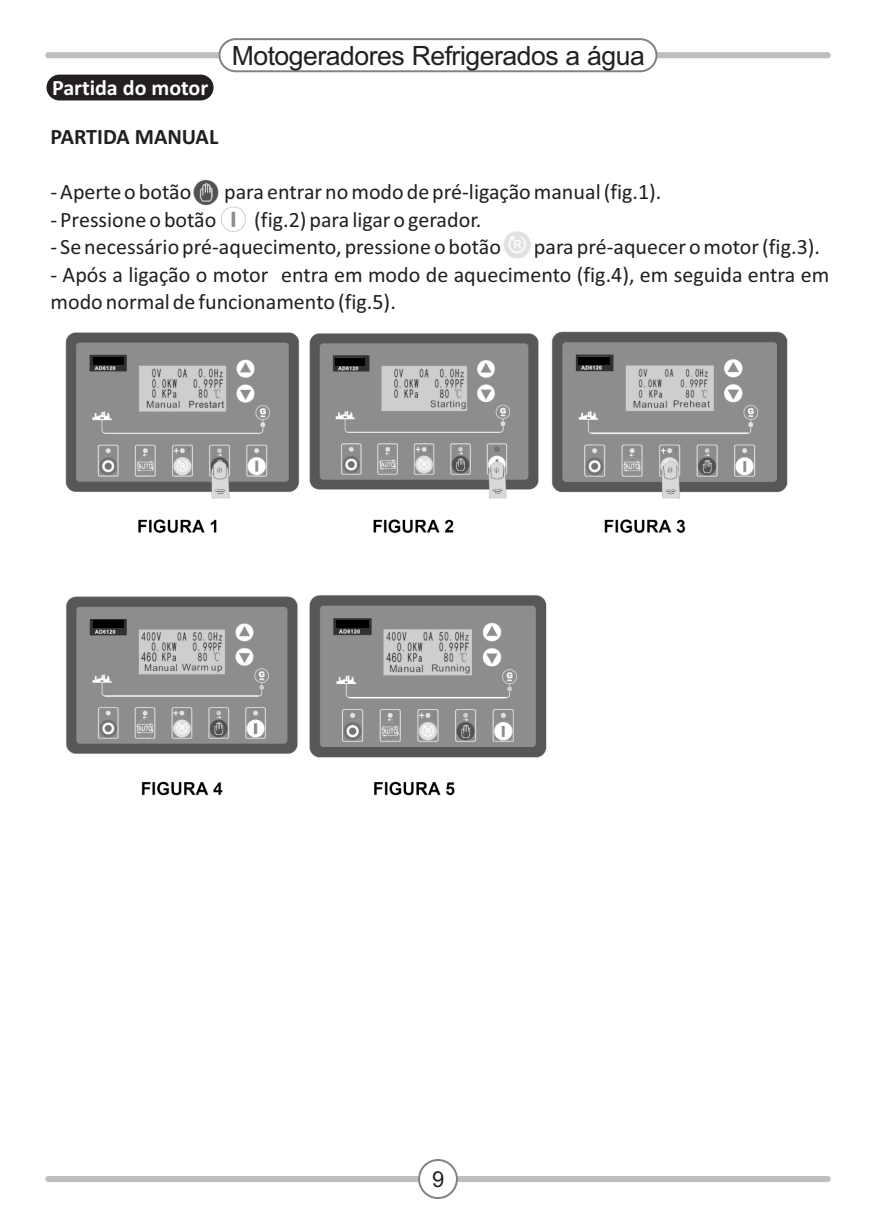
<style>
.page{position:relative;width:876px;height:1227px;background:#fff}
.page>*{position:absolute;margin:0;border:0;box-sizing:border-box;transform-origin:0 0}
.t1{font:26.6px "Arial";letter-spacing:-.02em;color:#231f20}
.t2{font:22px/27.6px "Calibri";color:#231f20}
.t3{font:700 22px "Calibri";color:#fff}
.t4{font:700 22px "Calibri";color:#231f20}
.t5{font:22px "Arial";color:#231f20}
</style>
<div class="page">
<div style="left:46px;top:75px;width:167px;height:25px;background:#231f20;border-radius:13px"></div>
<div style="left:44px;top:1174px;width:787px;height:9px;background:#bcbec0;border:1px solid #fff;border-radius:4px"></div>
<div style="left:418px;top:1159px;width:39px;height:40px;border:4px solid #808285;border-radius:18px"></div>
<div style="left:420px;top:1161px;width:35px;height:36px;background:#fff;border-radius:18px"></div>
<div style="left:44px;top:51px;width:787px;height:8px;background:#bcbec0;border:1px solid #fff;border-radius:4px"></div>
<div style="left:218px;top:38px;width:439px;height:34px;border:4px solid #808285;border-radius:15px"></div>
<div style="left:220px;top:40px;width:435px;height:30px;background:#fff;border-radius:15px"></div>
<img style="left:65px;top:331px;width:723px;height:465px">
<img style="left:93px;top:358px;width:31px;height:7px">
<img style="left:335px;top:358px;width:29px;height:7px">
<img style="left:577px;top:357px;width:32px;height:7px">
<img style="left:94px;top:620px;width:30px;height:8px">
<img style="left:336px;top:620px;width:32px;height:7px">
<img style="left:193px;top:179px;width:338px;height:80px">
<p class="t3" style="left:52px;top:78px;width:158px">Partida do motor</p>
<p class="t1" style="left:231px;top:46px;width:414px">Motogeradores Refrigerados a água</p>
<p class="t4" style="left:50px;top:127px;width:169px">PARTIDA MANUAL</p>
<p class="t2" style="left:50px;top:180px;width:142px">- Aperte o botão</p>
<p class="t2" style="left:224px;top:180px;width:438px">para entrar no modo de pré-ligação manual (fig.1).</p>
<p class="t2" style="left:50px;top:207px;width:167px">- Pressione o botão</p>
<p class="t2" style="left:254px;top:207px;width:228px">(fig.2) para ligar o gerador.</p>
<p class="t2" style="left:50px;top:235px;width:452px">- Se necessário pré-aquecimento, pressione o botão</p>
<p class="t2" style="left:533px;top:235px;width:287px">para pré-aquecer o motor (fig.3).</p>
<p class="t2" style="left:50px;top:262px;width:780px">- Após a ligação o motor entra em modo de aquecimento (fig.4), em seguida entra em modo normal de funcionamento (fig.5).</p>
<p class="t5" style="left:432px;top:1170px;width:14px">9</p>
</div>
